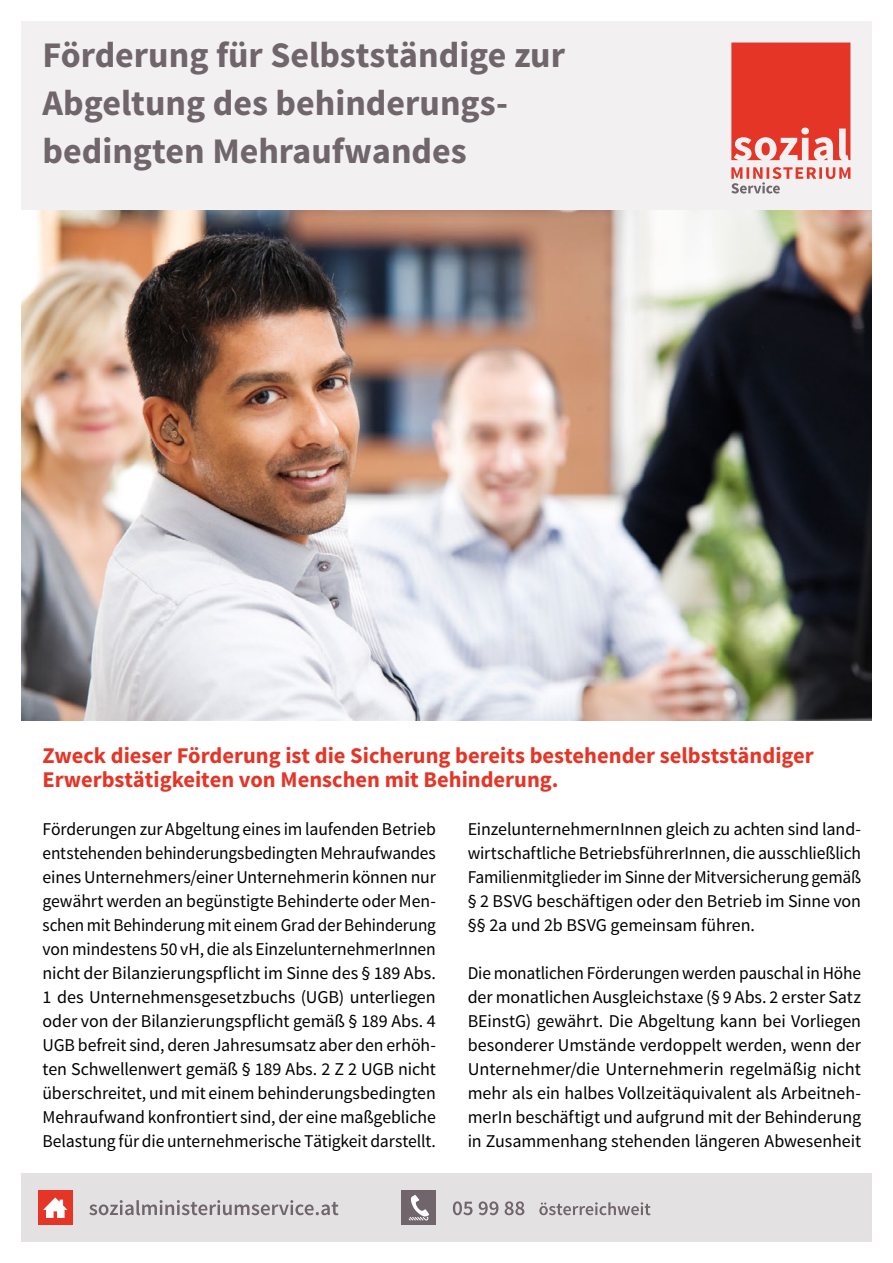
<style>
.page{position:relative;width:893px;height:1263px;background:#fff}
.page>*{position:absolute;margin:0;border:0;box-sizing:border-box;transform-origin:0 0}
.t1{font:700 36px/48px "Source Sans Pro";color:#6f656b}
.Überschrift_1_Ebene{font:700 22.5px/24px "Source Sans Pro";color:#e53527}
.Fliesstext{font:18px/24px "Source Sans Pro";letter-spacing:-.01em;color:#000;text-align:justify}
</style>
<div class="page">
<div style="left:21px;top:21px;width:851px;height:190px;background:#f2f0f1"></div>
<img style="left:21px;top:211px;width:851px;height:510px">
<svg style="left:731px;top:43px;width:119px;height:151px"></svg>
<div style="left:21px;top:1174px;width:851px;height:68px;background:#e4e1e3"></div>
<div style="left:38px;top:1191px;width:34px;height:34px;background:#e53527"></div>
<svg style="left:43px;top:1197px;width:24px;height:21px"></svg>
<div style="left:402px;top:1191px;width:34px;height:34px;background:#6f656b"></div>
<svg style="left:408px;top:1195px;width:21px;height:25px"></svg>
<svg style="left:453px;top:1201px;width:71px;height:14px"></svg>
<svg style="left:539px;top:1202px;width:111px;height:13px"></svg>
<svg style="left:89px;top:1200px;width:249px;height:15px"></svg>
<p class="t1" style="left:43px;top:32px;width:524px">Förderung für Selbstständige zur<br>Abgeltung des behinderungs&shy;bedingten Mehraufwandes</p>
<p class="Überschrift_1_Ebene" style="left:43px;top:744px;width:773px">Zweck dieser Förderung ist die Sicherung bereits bestehender selbstständiger<br>Erwerbstätigkeiten von Menschen mit Behinderung.</p>
<p class="Fliesstext" style="left:43px;top:817px;width:395px">Förderungen zur Abgeltung eines im laufenden Betrieb entstehenden behinderungsbedingten Mehraufwandes eines Unternehmers/einer Unternehmerin können nur gewährt werden an begünstigte Behinderte oder Men&shy;schen mit Behinderung mit einem Grad der Behinderung von mindestens 50 vH, die als EinzelunternehmerInnen</p>
<p class="Fliesstext" style="left:43px;top:961px;width:395px">nicht der Bilanzierungspflicht im Sinne des § 189 Abs.<br>1 des Unternehmensgesetzbuchs (UGB) unterliegen oder von der Bilanzierungspflicht gemäß § 189 Abs. 4<br>UGB befreit sind, deren Jahresumsatz aber den erhöh&shy;ten Schwellenwert gemäß § 189 Abs. 2 Z 2 UGB nicht überschreitet, und mit einem behinderungsbedingten Mehraufwand konfrontiert sind, der eine maßgebliche Belastung für die unternehmerische Tätigkeit darstellt.</p>
<p class="Fliesstext" style="left:468px;top:817px;width:395px">EinzelunternehmernInnen gleich zu achten sind land&shy;wirtschaftliche BetriebsführerInnen, die ausschließlich Familienmitglieder im Sinne der Mitversicherung gemäß</p>
<p class="Fliesstext" style="left:468px;top:889px;width:395px">§ 2 BSVG beschäftigen oder den Betrieb im Sinne von §§ 2a und 2b BSVG gemeinsam führen.</p>
<p class="Fliesstext" style="left:468px;top:961px;width:395px">Die monatlichen Förderungen werden pauschal in Höhe der monatlichen Ausgleichstaxe (§ 9 Abs. 2 erster Satz BEinstG) gewährt. Die Abgeltung kann bei Vorliegen besonderer Umstände verdoppelt werden, wenn der Unternehmer/die Unternehmerin regelmäßig nicht mehr als ein halbes Vollzeitäquivalent als Arbeitneh&shy;merIn beschäftigt und aufgrund mit der Behinderung in Zusammenhang stehenden längeren Abwesenheit</p>
</div>
